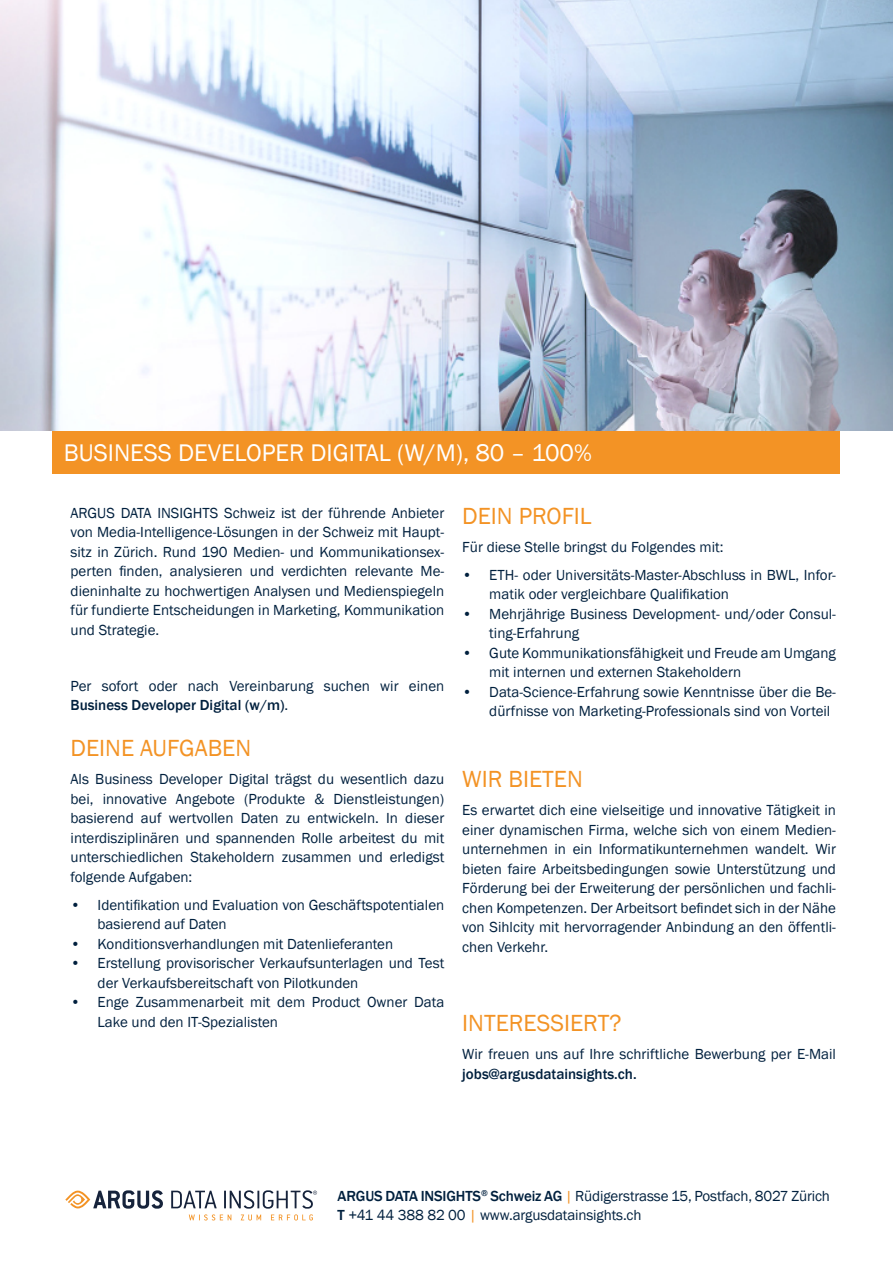
<style>
.page{position:relative;width:893px;height:1263px;background:#fff}
.page>*{position:absolute;margin:0;border:0;box-sizing:border-box;transform-origin:0 0}
.t1{font:24.75px "Franklin Gothic";color:#fff}
.t2{font:24px "Franklin Gothic";color:#f39325}
.t3{font:15px/19.5px "Franklin Gothic";color:#00203e}
.t4{font:500 15px "Franklin Gothic";color:#00203e}
.s1{font-weight:500}
.s2{color:#f39325}
</style>
<div class="page">
<img style="left:0;top:0;width:893px;height:430px">
<div style="left:52px;top:431px;width:787px;height:42px;background:#f39325"></div>
<svg style="left:171px;top:1191px;width:46px;height:17px"></svg>
<svg style="left:65px;top:1190px;width:98px;height:18px"></svg>
<svg style="left:189px;top:1214px;width:42px;height:6px"></svg>
<svg style="left:241px;top:1214px;width:20px;height:6px"></svg>
<svg style="left:271px;top:1214px;width:42px;height:6px"></svg>
<svg style="left:224px;top:1190px;width:93px;height:18px"></svg>
<h1 class="t1" style="left:64px;top:437px;width:530px">BUSINESS DEVELOPER DIGITAL (W/M), 80 – 100%</h1>
<p class="t3" style="left:71px;top:503px;width:375px;text-align:justify">ARGUS DATA INSIGHTS Schweiz ist der führende Anbieter von Media-Intelligence-Lösungen in der Schweiz mit Haupt&shy;sitz in Zürich. Rund 190 Medien- und Kommunikationsex&shy;perten finden, analysieren und verdichten relevante Me&shy;dieninhalte zu hochwertigen Analysen und Medienspiegeln für fundierte Entscheidungen in Marketing, Kommunikation und Strategie.</p>
<p class="t3" style="left:71px;top:676px;width:375px">Per sofort oder nach Vereinbarung suchen wir einen<br><span class="s1">Business Developer Digital (w/m)</span>.</p>
<h2 class="t2" style="left:71px;top:733px;width:182px">DEINE AUFGABEN</h2>
<p class="t3" style="left:71px;top:770px;width:375px;text-align:justify">Als Business Developer Digital trägst du wesentlich dazu bei, innovative Angebote (Produkte &amp; Dienstleistungen) basierend auf wertvollen Daten zu entwickeln. In dieser interdisziplinären und spannenden Rolle arbeitest du mit unterschiedlichen Stakeholdern zusammen und erledigst folgende Aufgaben:</p>
<p class="t3" style="left:98px;top:895px;width:348px;text-indent:-27px">• Identifikation und Evaluation von Geschäftspotentialen basierend auf Daten</p>
<p class="t3" style="left:71px;top:934px;width:324px">• Konditionsverhandlungen mit Datenlieferanten</p>
<p class="t3" style="left:98px;top:954px;width:348px;text-indent:-27px">• Erstellung provisorischer Verkaufsunterlagen und Test der Verkaufsbereitschaft von Pilotkunden</p>
<p class="t3" style="left:98px;top:993px;width:348px;text-indent:-27px">• Enge Zusammenarbeit mit dem Product Owner Data<br>Lake und den IT-Spezialisten</p>
<h2 class="t2" style="left:462px;top:501px;width:131px">DEIN PROFIL</h2>
<p class="t3" style="left:462px;top:537px;width:263px">Für diese Stelle bringst du Folgendes mit:</p>
<p class="t3" style="left:489px;top:565px;width:348px;text-indent:-27px">• ETH- oder Universitäts-Master-Abschluss in BWL, Infor&shy;matik oder vergleichbare Qualifikation</p>
<p class="t3" style="left:489px;top:604px;width:348px;text-indent:-27px">• Mehrjährige Business Development- und/oder Consul&shy;ting-Erfahrung</p>
<p class="t3" style="left:489px;top:643px;width:348px;text-indent:-27px">• Gute Kommunikationsfähigkeit und Freude am Umgang mit internen und externen Stakeholdern</p>
<p class="t3" style="left:489px;top:682px;width:348px;text-indent:-27px">• Data-Science-Erfahrung sowie Kenntnisse über die Be&shy;dürfnisse von Marketing-Professionals sind von Vorteil</p>
<h2 class="t2" style="left:462px;top:764px;width:122px">WIR BIETEN</h2>
<p class="t3" style="left:462px;top:801px;width:375px;text-align:justify">Es erwartet dich eine vielseitige und innovative Tätigkeit in einer dynamischen Firma, welche sich von einem Medien&shy;unternehmen in ein Informatikunternehmen wandelt. Wir bieten faire Arbeitsbedingungen sowie Unterstützung und Förderung bei der Erweiterung der persönlichen und fachli&shy;chen Kompetenzen. Der Arbeitsort befindet sich in der Nähe von Sihlcity mit hervorragender Anbindung an den öffentli&shy;chen Verkehr.</p>
<h2 class="t2" style="left:462px;top:1008px;width:161px">INTERESSIERT?</h2>
<p class="t3" style="left:462px;top:1045px;width:375px">Wir freuen uns auf Ihre schriftliche Bewerbung per E-Mail</p>
<p class="t4" style="left:462px;top:1065px;width:176px">jobs@argusdatainsights.ch.</p>
<p class="t3" style="left:338px;top:1186px;width:494px"><span class="s1">ARGUS DATA INSIGHTS</span><sup>®</sup> <span class="s1">Schweiz AG</span> <span class="s2">|</span> Rüdigerstrasse 15, Postfach, 8027 Zürich<br><span class="s1">T</span> +41 44 388 82 00 <span class="s2">|</span> www.argusdatainsights.ch</p>
</div>
